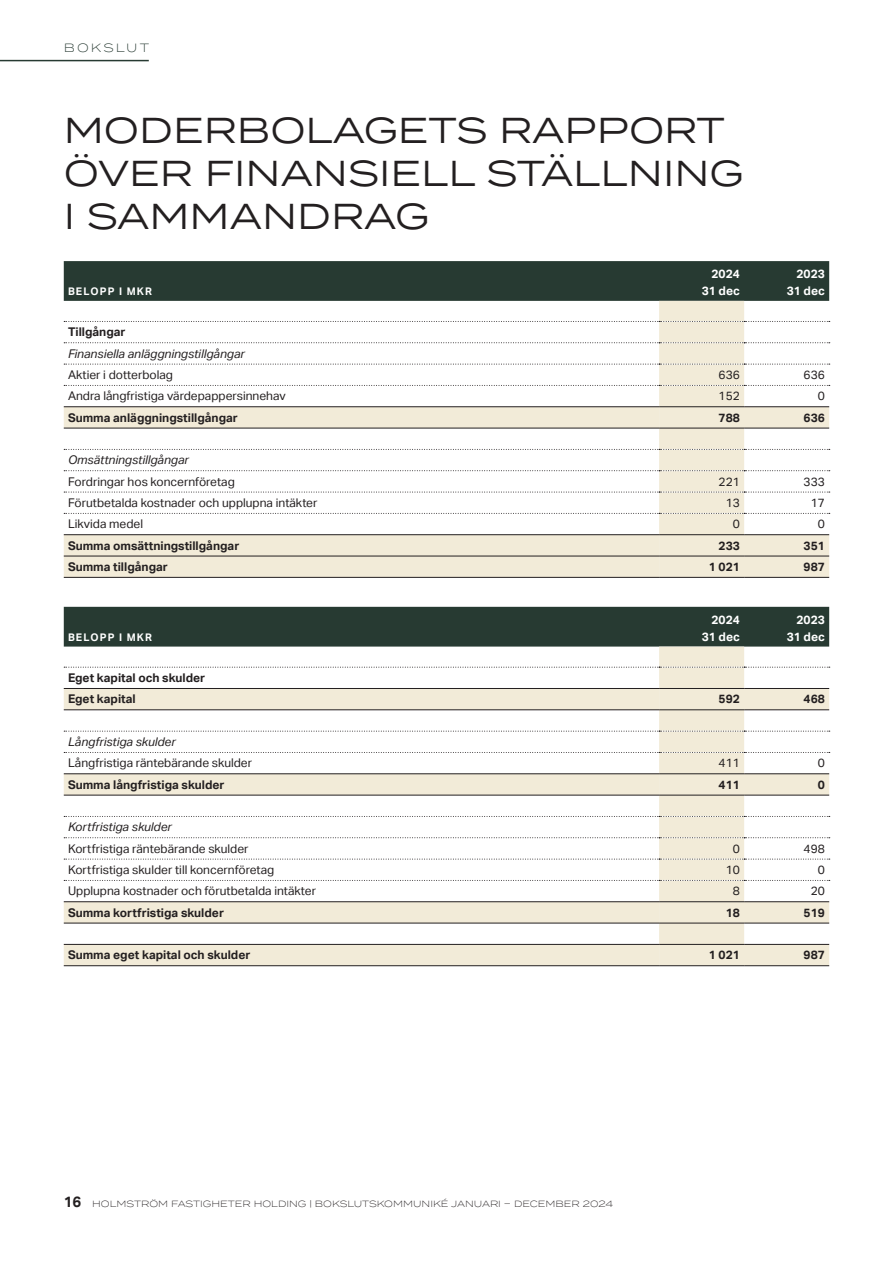
<style>
.page{position:relative;width:893px;height:1263px;background:#fff}
.page>*{position:absolute;margin:0;border:0;box-sizing:border-box;transform-origin:0 0}
.t1{font:36px/43.2px "Termina";color:#231f20}
.t2{font:12px "Aktiv Grotesk";color:#231f20}
.t3{font:700 12px/21.3px "Aktiv Grotesk";color:#231f20}
.t4{font:italic 12px "Aktiv Grotesk";color:#231f20}
.t5{font:700 12px "Aktiv Grotesk";color:#fff}
.t6{font:300 12px "Termina";color:#273a32}
.t7{font:700 10.5px "Aktiv Grotesk";letter-spacing:.11em;color:#fff}
.t8{font:300 9px "Termina";color:#231f20}
.s1{font-family:"Aktiv Grotesk";font-weight:700;font-size:15px}
</style>
<div class="page">
<hr style="left:0;top:60px;width:149px;height:1px;background:#273a32">
<div style="left:64px;top:261px;width:765px;height:40px;background:#273a32"></div>
<svg style="left:659px;top:301px;width:170px;height:276px;fill:#f2ebd8"></svg>
<svg style="left:64px;top:407px;width:595px;height:170px"></svg>
<svg style="left:64px;top:321px;width:766px;height:1px"></svg>
<svg style="left:64px;top:342px;width:766px;height:1px"></svg>
<svg style="left:64px;top:364px;width:766px;height:1px"></svg>
<svg style="left:64px;top:385px;width:766px;height:1px"></svg>
<svg style="left:64px;top:449px;width:766px;height:1px"></svg>
<svg style="left:64px;top:470px;width:766px;height:1px"></svg>
<svg style="left:64px;top:492px;width:766px;height:1px"></svg>
<svg style="left:64px;top:513px;width:766px;height:1px"></svg>
<hr style="left:64px;top:406px;width:595px;height:1px;background:#231f20">
<hr style="left:64px;top:428px;width:595px;height:1px;background:#231f20">
<hr style="left:64px;top:534px;width:595px;height:1px;background:#231f20">
<hr style="left:64px;top:556px;width:595px;height:1px;background:#231f20">
<hr style="left:659px;top:406px;width:85px;height:1px;background:#231f20">
<hr style="left:744px;top:406px;width:85px;height:1px;background:#231f20">
<hr style="left:659px;top:428px;width:85px;height:1px;background:#231f20">
<hr style="left:744px;top:428px;width:85px;height:1px;background:#231f20">
<hr style="left:659px;top:534px;width:85px;height:1px;background:#231f20">
<hr style="left:744px;top:534px;width:85px;height:1px;background:#231f20">
<hr style="left:659px;top:556px;width:85px;height:1px;background:#231f20">
<hr style="left:744px;top:556px;width:85px;height:1px;background:#231f20">
<hr style="left:64px;top:577px;width:595px;height:1px;background:#231f20">
<hr style="left:659px;top:577px;width:85px;height:1px;background:#231f20">
<hr style="left:744px;top:577px;width:85px;height:1px;background:#231f20">
<div style="left:64px;top:607px;width:765px;height:40px;background:#273a32"></div>
<svg style="left:659px;top:647px;width:170px;height:318px;fill:#f2ebd8"></svg>
<svg style="left:64px;top:689px;width:595px;height:276px"></svg>
<svg style="left:64px;top:667px;width:766px;height:1px"></svg>
<svg style="left:64px;top:731px;width:766px;height:1px"></svg>
<svg style="left:64px;top:752px;width:766px;height:1px"></svg>
<svg style="left:64px;top:816px;width:766px;height:1px"></svg>
<svg style="left:64px;top:837px;width:766px;height:1px"></svg>
<svg style="left:64px;top:859px;width:766px;height:1px"></svg>
<svg style="left:64px;top:880px;width:766px;height:1px"></svg>
<hr style="left:64px;top:688px;width:595px;height:1px;background:#231f20">
<hr style="left:64px;top:709px;width:595px;height:1px;background:#231f20">
<hr style="left:64px;top:773px;width:595px;height:1px;background:#231f20">
<hr style="left:64px;top:795px;width:595px;height:1px;background:#231f20">
<hr style="left:64px;top:901px;width:595px;height:1px;background:#231f20">
<hr style="left:64px;top:923px;width:595px;height:1px;background:#231f20">
<hr style="left:64px;top:944px;width:595px;height:1px;background:#231f20">
<hr style="left:659px;top:688px;width:85px;height:1px;background:#231f20">
<hr style="left:744px;top:688px;width:85px;height:1px;background:#231f20">
<hr style="left:659px;top:709px;width:85px;height:1px;background:#231f20">
<hr style="left:744px;top:709px;width:85px;height:1px;background:#231f20">
<hr style="left:659px;top:773px;width:85px;height:1px;background:#231f20">
<hr style="left:744px;top:773px;width:85px;height:1px;background:#231f20">
<hr style="left:659px;top:795px;width:85px;height:1px;background:#231f20">
<hr style="left:744px;top:795px;width:85px;height:1px;background:#231f20">
<hr style="left:659px;top:901px;width:85px;height:1px;background:#231f20">
<hr style="left:744px;top:901px;width:85px;height:1px;background:#231f20">
<hr style="left:659px;top:923px;width:85px;height:1px;background:#231f20">
<hr style="left:744px;top:923px;width:85px;height:1px;background:#231f20">
<hr style="left:659px;top:944px;width:85px;height:1px;background:#231f20">
<hr style="left:744px;top:944px;width:85px;height:1px;background:#231f20">
<hr style="left:64px;top:965px;width:595px;height:1px;background:#231f20">
<hr style="left:659px;top:965px;width:85px;height:1px;background:#231f20">
<hr style="left:744px;top:965px;width:85px;height:1px;background:#231f20">
<p class="t6" style="left:64px;top:39px;width:27px">BOKSLUT</p>
<h1 class="t1" style="left:64px;top:107px;width:681px">MODERBOLAGETS RAPPORT<br>ÖVER FINANSIELL STÄLLNING<br>I SAMMANDRAG</h1>
<p class="t5" style="left:711px;top:267px;width:30px">2024</p>
<p class="t5" style="left:796px;top:267px;width:30px">2023</p>
<p class="t7" style="left:68px;top:285px;width:86px">BELOPP I MKR</p>
<p class="t5" style="left:702px;top:284px;width:40px">31 dec</p>
<p class="t5" style="left:787px;top:284px;width:40px">31 dec</p>
<p class="t3" style="left:68px;top:322px;width:59px">Tillgångar</p>
<p class="t4" style="left:68px;top:347px;width:178px">Finansiella anläggningstillgångar</p>
<p class="t2" style="left:68px;top:368px;width:107px">Aktier i dotterbolag</p>
<p class="t2" style="left:719px;top:368px;width:23px">636</p>
<p class="t2" style="left:804px;top:368px;width:23px">636</p>
<p class="t2" style="left:68px;top:389px;width:219px">Andra långfristiga värdepappersinnehav</p>
<p class="t2" style="left:719px;top:389px;width:23px">152</p>
<p class="t2" style="left:818px;top:389px;width:9px">0</p>
<p class="t3" style="left:68px;top:407px;width:171px">Summa anläggningstillgångar</p>
<p class="t3" style="left:719px;top:407px;width:23px">788</p>
<p class="t3" style="left:804px;top:407px;width:23px">636</p>
<p class="t4" style="left:68px;top:453px;width:122px">Omsättningstillgångar</p>
<p class="t2" style="left:68px;top:474px;width:168px">Fordringar hos koncernföretag</p>
<p class="t2" style="left:719px;top:474px;width:23px">221</p>
<p class="t2" style="left:804px;top:474px;width:23px">333</p>
<p class="t2" style="left:68px;top:496px;width:251px">Förutbetalda kostnader och upplupna intäkter</p>
<p class="t2" style="left:726px;top:496px;width:16px">13</p>
<p class="t2" style="left:811px;top:496px;width:16px">17</p>
<p class="t2" style="left:68px;top:517px;width:76px">Likvida medel</p>
<p class="t2" style="left:733px;top:517px;width:9px">0</p>
<p class="t2" style="left:818px;top:517px;width:9px">0</p>
<p class="t3" style="left:68px;top:535px;width:173px">Summa omsättningstillgångar</p>
<p class="t3" style="left:719px;top:535px;width:23px">233</p>
<p class="t3" style="left:804px;top:535px;width:23px">351</p>
<p class="t3" style="left:68px;top:556px;width:101px">Summa tillgångar</p>
<p class="t3" style="left:709px;top:556px;width:33px">1 021</p>
<p class="t3" style="left:804px;top:556px;width:23px">987</p>
<p class="t5" style="left:711px;top:613px;width:30px">2024</p>
<p class="t5" style="left:796px;top:613px;width:30px">2023</p>
<p class="t7" style="left:68px;top:631px;width:86px">BELOPP I MKR</p>
<p class="t5" style="left:702px;top:629px;width:40px">31 dec</p>
<p class="t5" style="left:787px;top:629px;width:40px">31 dec</p>
<p class="t3" style="left:68px;top:667px;width:139px">Eget kapital och skulder<br>Eget kapital</p>
<p class="t3" style="left:719px;top:689px;width:23px">592</p>
<p class="t3" style="left:804px;top:689px;width:23px">468</p>
<p class="t4" style="left:68px;top:735px;width:109px">Långfristiga skulder</p>
<p class="t2" style="left:68px;top:756px;width:186px">Långfristiga räntebärande skulder</p>
<p class="t2" style="left:719px;top:756px;width:23px">411</p>
<p class="t2" style="left:818px;top:756px;width:9px">0</p>
<p class="t3" style="left:68px;top:774px;width:158px">Summa långfristiga skulder</p>
<p class="t3" style="left:719px;top:774px;width:23px">411</p>
<p class="t3" style="left:818px;top:774px;width:9px">0</p>
<p class="t4" style="left:68px;top:820px;width:105px">Kortfristiga skulder</p>
<p class="t2" style="left:68px;top:841px;width:182px">Kortfristiga räntebärande skulder</p>
<p class="t2" style="left:733px;top:841px;width:9px">0</p>
<p class="t2" style="left:804px;top:841px;width:23px">498</p>
<p class="t2" style="left:68px;top:863px;width:208px">Kortfristiga skulder till koncernföretag</p>
<p class="t2" style="left:726px;top:863px;width:16px">10</p>
<p class="t2" style="left:818px;top:863px;width:9px">0</p>
<p class="t2" style="left:68px;top:884px;width:250px">Upplupna kostnader och förutbetalda intäkter</p>
<p class="t2" style="left:733px;top:884px;width:9px">8</p>
<p class="t2" style="left:811px;top:884px;width:16px">20</p>
<p class="t3" style="left:68px;top:902px;width:158px">Summa kortfristiga skulder</p>
<p class="t3" style="left:726px;top:902px;width:16px">18</p>
<p class="t3" style="left:804px;top:902px;width:23px">519</p>
<p class="t3" style="left:68px;top:944px;width:184px">Summa eget kapital och skulder</p>
<p class="t3" style="left:709px;top:944px;width:33px">1 021</p>
<p class="t3" style="left:804px;top:944px;width:23px">987</p>
<p class="t8" style="left:64px;top:1197px;width:551px"><span class="s1">16</span> HOLMSTRÖM FASTIGHETER HOLDING | BOKSLUTSKOMMUNIKÉ JANUARI – DECEMBER 2024</p>
</div>
